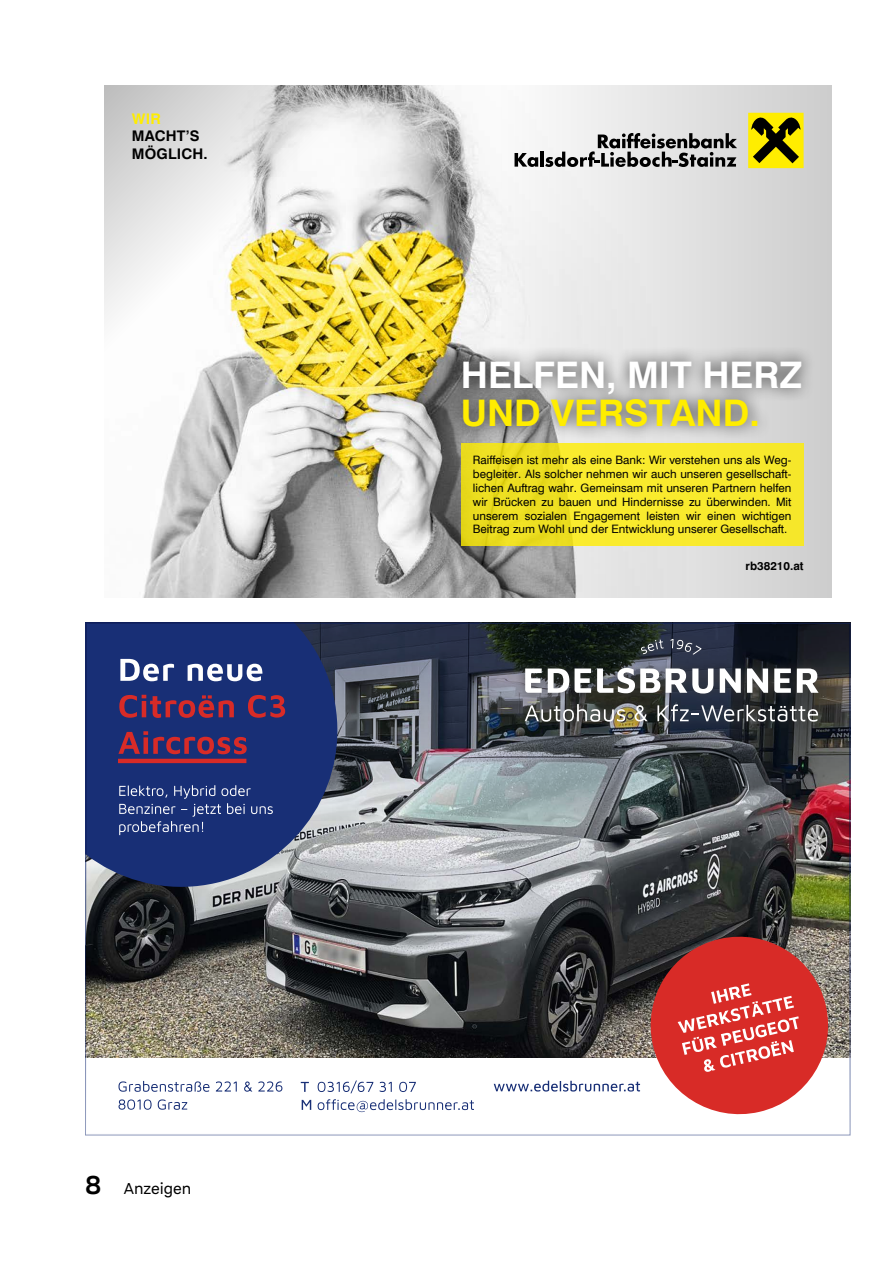
<style>
.page{position:relative;width:893px;height:1263px;background:#fff}
.page>*{position:absolute;margin:0;border:0;box-sizing:border-box;transform-origin:0 0}
.t1{font:700 36.6px "Swiss 721 BT";color:#fff}
.t2{font:700 36.6px "Swiss 721 BT";color:#ffed00}
.t3{font:16.5px "Aestetico";color:#000}
.t4{font:700 14.7px/17.5px "Swiss 721 BT";letter-spacing:.01em;color:#000}
.t5{font:700 14.7px "Swiss 721 BT";color:#ffed00}
.t6{font:11.55px/14px "Swiss 721 BT";color:#000;text-align:justify}
.t7{font:700 11.55px "Swiss 721 BT";color:#000}
.s1{font-weight:600;font-size:27px}
</style>
<div class="page">
<img style="left:88px;top:821px;width:759px;height:237px">
<img style="left:353px;top:626px;width:494px;height:195px">
<svg style="left:88px;top:626px;width:265px;height:276px;fill:#182f76"></svg>
<div style="left:515px;top:630px;width:312px;height:101px;background:#42413d;opacity:.75"></div>
<svg style="left:525px;top:668px;width:17px;height:25px"></svg>
<svg style="left:548px;top:668px;width:21px;height:25px"></svg>
<svg style="left:575px;top:668px;width:16px;height:25px"></svg>
<svg style="left:597px;top:668px;width:63px;height:25px"></svg>
<svg style="left:666px;top:668px;width:47px;height:25px"></svg>
<svg style="left:720px;top:668px;width:21px;height:25px"></svg>
<svg style="left:747px;top:668px;width:21px;height:25px"></svg>
<svg style="left:774px;top:668px;width:17px;height:25px"></svg>
<svg style="left:797px;top:668px;width:22px;height:25px"></svg>
<svg style="left:525px;top:704px;width:100px;height:18px"></svg>
<svg style="left:635px;top:705px;width:13px;height:16px"></svg>
<svg style="left:657px;top:704px;width:161px;height:18px"></svg>
<svg style="left:641px;top:640px;width:23px;height:14px"></svg>
<svg style="left:671px;top:639px;width:31px;height:16px"></svg>
<svg style="left:118px;top:731px;width:129px;height:23px"></svg>
<svg style="left:119px;top:695px;width:166px;height:23px"></svg>
<svg style="left:120px;top:659px;width:142px;height:22px"></svg>
<hr style="left:118px;top:759px;width:128px;height:4px;background:#d82b27">
<svg style="left:119px;top:1099px;width:68px;height:11px"></svg>
<svg style="left:118px;top:1081px;width:164px;height:11px"></svg>
<svg style="left:302px;top:1099px;width:172px;height:13px"></svg>
<svg style="left:301px;top:1080px;width:115px;height:13px"></svg>
<svg style="left:494px;top:928px;width:343px;height:187px"></svg>
<svg style="left:119px;top:785px;width:154px;height:50px"></svg>
<img style="left:143px;top:85px;width:352px;height:512px">
<svg style="left:495px;top:85px;width:336px;height:512px"></svg>
<svg style="left:104px;top:85px;width:329px;height:317px"></svg>
<div style="left:448px;top:346px;width:368px;height:95px;background:#000;opacity:.75"></div>
<div style="left:461px;top:443px;width:343px;height:102px;background:linear-gradient(to right,#edde21,#fced30)"></div>
<svg style="left:748px;top:113px;width:56px;height:55px"></svg>
<svg style="left:515px;top:153px;width:23px;height:14px"></svg>
<hr style="left:540px;top:152px;width:4px;height:15px;background:#000">
<svg style="left:545px;top:133px;width:192px;height:34px"></svg>
<p class="t5" style="left:132px;top:110px;width:30px">WIR</p>
<p class="t4" style="left:132px;top:127px;width:77px">MACHT’S<br>MÖGLICH.</p>
<h2 class="t3" style="left:85px;top:1179px;width:108px"><span class="s1">8</span> Anzeigen</h2>
<h1 class="t1" style="left:461px;top:352px;width:342px">HELFEN, MIT HERZ</h1>
<h1 class="t2" style="left:461px;top:390px;width:300px">UND VERSTAND.</h1>
<p class="t6" style="left:473px;top:453px;width:320px">Raiffeisen ist mehr als eine Bank: Wir verstehen uns als Weg&shy;begleiter. Als solcher nehmen wir auch unseren gesellschaft&shy;lichen Auftrag wahr. Gemeinsam mit unseren Partnern helfen wir Brücken zu bauen und Hindernisse zu überwinden. Mit unserem sozialen Engagement leisten wir einen wichtigen Beitrag zum Wohl und der Entwicklung unserer Gesellschaft.</p>
<p class="t7" style="left:746px;top:559px;width:59px">rb38210.at</p>
</div>
